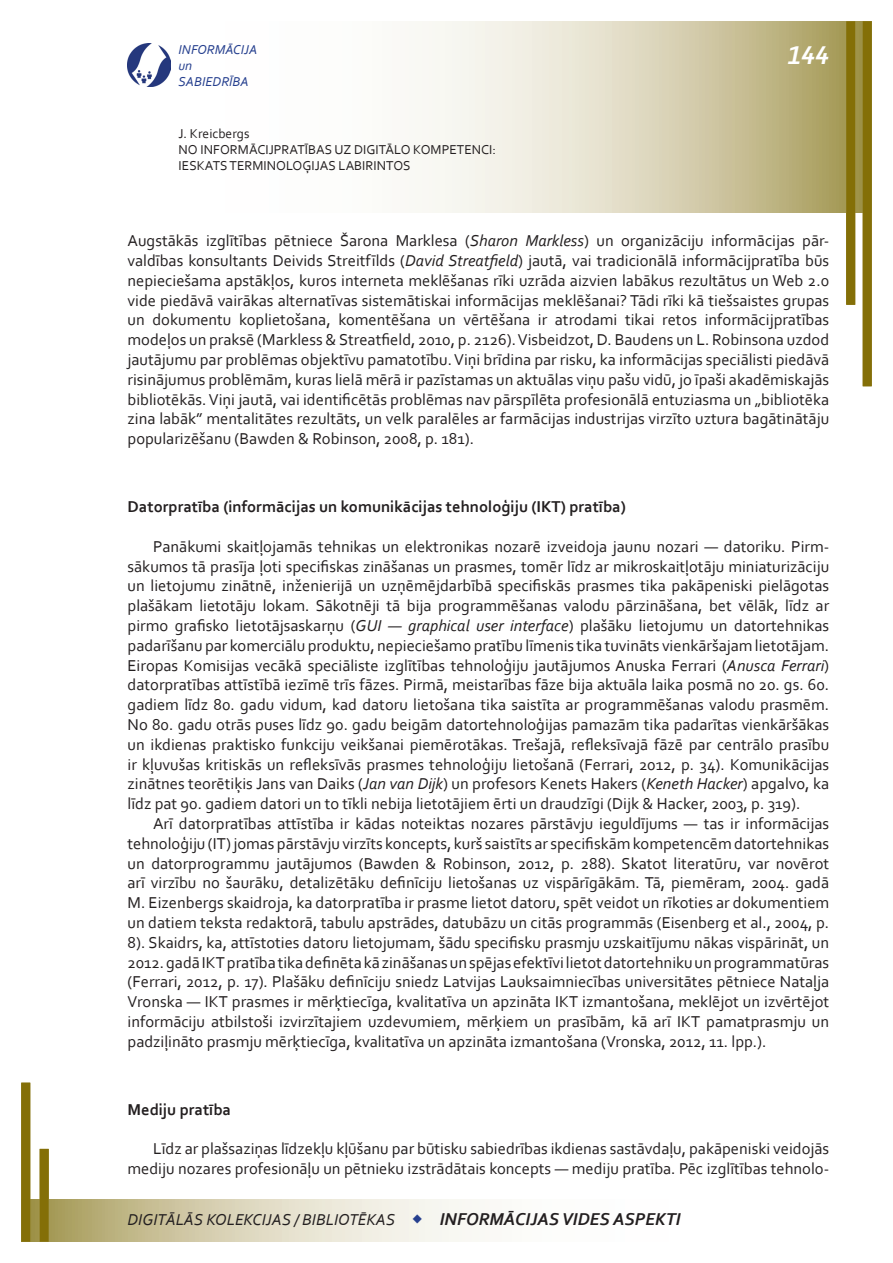
<style>
.page{position:relative;width:893px;height:1263px;background:#fff}
.page>*{position:absolute;margin:0;border:0;box-sizing:border-box;transform-origin:0 0}
.t1{font:italic 700 27px "Corbel";color:#fff}
.t2{font:italic 700 18px "Corbel";color:#231f20}
.bt{font:16.5px/19.8px "Corbel";color:#231f20;text-align:justify}
.Abstract_name{font:700 16.5px "Corbel";color:#231f20}
.t3{font:italic 16.5px "Corbel";color:#231f20}
.bt_left_9{font:13.5px/16.2px "Corbel";color:#231f20}
.t4{font:italic 13.5px/16.2px "Corbel";color:#253f8e}
.s1{font-style:italic}
</style>
<div class="page">
<svg style="left:127px;top:21px;width:736px;height:192px"></svg>
<svg style="left:30px;top:1199px;width:449px;height:43px;background:#d9d3b7"></svg>
<div style="left:863px;top:21px;width:9px;height:365px;background:#846f07"></div>
<div style="left:846px;top:21px;width:9px;height:284px;background:#846f07"></div>
<div style="left:21px;top:1083px;width:9px;height:159px;background:#846f07"></div>
<div style="left:40px;top:1149px;width:9px;height:93px;background:#846f07"></div>
<svg style="left:413px;top:1214px;width:9px;height:10px"></svg>
<p class="t4" style="left:179px;top:41px;width:80px">INFORMĀCIJA un<br>SABIEDRĪBA</p>
<p class="bt_left_9" style="left:179px;top:125px;width:72px">J. Kreicbergs</p>
<p class="bt_left_9" style="left:179px;top:141px;width:319px">NO INFORMĀCIJPRATĪBAS UZ DIGITĀLO KOMPETENCI:<br>IESKATS TERMINOLOĢIJAS LABIRINTOS</p>
<h1 class="t1" style="left:787px;top:38px;width:43px">144</h1>
<p class="bt" style="left:128px;top:230px;width:703px">Augstākās izglītības pētniece Šarona Marklesa (<span class="s1">Sharon Markless</span>) un organizāciju informācijas pār&shy;valdības konsultants Deivids Streitfīlds (<span class="s1">David Streatfield</span>) jautā, vai tradicionālā informācijpratība būs nepieciešama apstākļos, kuros interneta meklēšanas rīki uzrāda aizvien labākus rezultātus un Web 2.0 vide piedāvā vairākas alternatīvas sistemātiskai informācijas meklēšanai? Tādi rīki kā tiešsaistes grupas un dokumentu koplietošana, komentēšana un vērtēšana ir atrodami tikai retos informācijpratības modeļos un praksē (Markless &amp; Streatfield, 2010, p. 2126). Visbeidzot, D. Baudens un L. Robinsona uzdod jautājumu par problēmas objektīvu pamatotību. Viņi brīdina par risku, ka informācijas speciālisti piedāvā risinājumus problēmām, kuras lielā mērā ir pazīstamas un aktuālas viņu pašu vidū, jo īpaši akadēmiskajās bibliotēkās. Viņi jautā, vai identificētās problēmas nav pārspīlēta profesionālā entuziasma un „bibliotēka zina labāk” mentalitātes rezultāts, un velk paralēles ar farmācijas industrijas virzīto uztura bagātinātāju popularizēšanu (Bawden &amp; Robinson, 2008, p. 181).</p>
<p class="Abstract_name" style="left:128px;top:496px;width:500px">Datorpratība (informācijas un komunikācijas tehnoloģiju (IKT) pratība)</p>
<p class="bt" style="left:128px;top:536px;width:703px;text-indent:26px">Panākumi skaitļojamās tehnikas un elektronikas nozarē izveidoja jaunu nozari — datoriku. Pirm&shy;sākumos tā prasīja ļoti specifiskas zināšanas un prasmes, tomēr līdz ar mikroskaitļotāju miniaturizāciju un lietojumu zinātnē, inženierijā un uzņēmējdarbībā specifiskās prasmes tika pakāpeniski pielāgotas plašākam lietotāju lokam. Sākotnēji tā bija programmēšanas valodu pārzināšana, bet vēlāk, līdz ar pirmo grafisko lietotājsaskarņu (<span class="s1">GUI — graphical user interface</span>) plašāku lietojumu un datortehnikas padarīšanu par komerciālu produktu, nepieciešamo pratību līmenis tika tuvināts vienkāršajam lietotājam.<br>Eiropas Komisijas vecākā speciāliste izglītības tehnoloģiju jautājumos Anuska Ferrari (<span class="s1">Anusca Ferrari</span>) datorpratības attīstībā iezīmē trīs fāzes. Pirmā, meistarības fāze bija aktuāla laika posmā no 20. gs. 60. gadiem līdz 80. gadu vidum, kad datoru lietošana tika saistīta ar programmēšanas valodu prasmēm.<br>No 80. gadu otrās puses līdz 90. gadu beigām datortehnoloģijas pamazām tika padarītas vienkāršākas un ikdienas praktisko funkciju veikšanai piemērotākas. Trešajā, refleksīvajā fāzē par centrālo prasību ir kļuvušas kritiskās un refleksīvās prasmes tehnoloģiju lietošanā (Ferrari, 2012, p. 34). Komunikācijas zinātnes teorētiķis Jans van Daiks (<span class="s1">Jan van Dijk</span>) un profesors Kenets Hakers (<span class="s1">Keneth Hacker</span>) apgalvo, ka līdz pat 90. gadiem datori un to tīkli nebija lietotājiem ērti un draudzīgi (Dijk &amp; Hacker, 2003, p. 319).</p>
<p class="bt" style="left:128px;top:813px;width:703px;text-indent:26px">Arī datorpratības attīstība ir kādas noteiktas nozares pārstāvju ieguldījums — tas ir informācijas tehnoloģiju (IT) jomas pārstāvju virzīts koncepts, kurš saistīts ar specifiskām kompetencēm datortehnikas un datorprogrammu jautājumos (Bawden &amp; Robinson, 2012, p. 288). Skatot literatūru, var novērot arī virzību no šaurāku, detalizētāku definīciju lietošanas uz vispārīgākām. Tā, piemēram, 2004. gadā M. Eizenbergs skaidroja, ka datorpratība ir prasme lietot datoru, spēt veidot un rīkoties ar dokumentiem un datiem teksta redaktorā, tabulu apstrādes, datubāzu un citās programmās (Eisenberg et al., 2004, p.<br>8). Skaidrs, ka, attīstoties datoru lietojumam, šādu specifisku prasmju uzskaitījumu nākas vispārināt, un 2012.gadā IKT pratība tika definēta kā zināšanas un spējas efektīvi lietot datortehniku un programmatūras (Ferrari, 2012, p. 17). Plašāku definīciju sniedz Latvijas Lauksaimniecības universitātes pētniece Nataļja Vronska — IKT prasmes ir mērķtiecīga, kvalitatīva un apzināta IKT izmantošana, meklējot un izvērtējot informāciju atbilstoši izvirzītajiem uzdevumiem, mērķiem un prasībām, kā arī IKT pamatprasmju un padziļināto prasmju mērķtiecīga, kvalitatīva un apzināta izmantošana (Vronska, 2012, 11. lpp.).</p>
<p class="Abstract_name" style="left:128px;top:1099px;width:105px">Mediju pratība</p>
<p class="bt" style="left:128px;top:1138px;width:703px;text-align:right">Līdz ar plašsaziņas līdzekļu kļūšanu par būtisku sabiedrības ikdienas sastāvdaļu, pakāpeniski veidojās mediju nozares profesionāļu un pētnieku izstrādātais koncepts — mediju pratība. Pēc izglītības tehnolo-</p>
<p class="t3" style="left:128px;top:1210px;width:269px">DIGITĀLĀS KOLEKCIJAS / BIBLIOTĒKAS</p>
<p class="t2" style="left:440px;top:1208px;width:242px">INFORMĀCIJAS VIDES ASPEKTI</p>
<p class="t3" style="left:440px;top:1209px;width:213px">INFORMĀCIJAS VIDES ASPEKTI</p>
</div>
